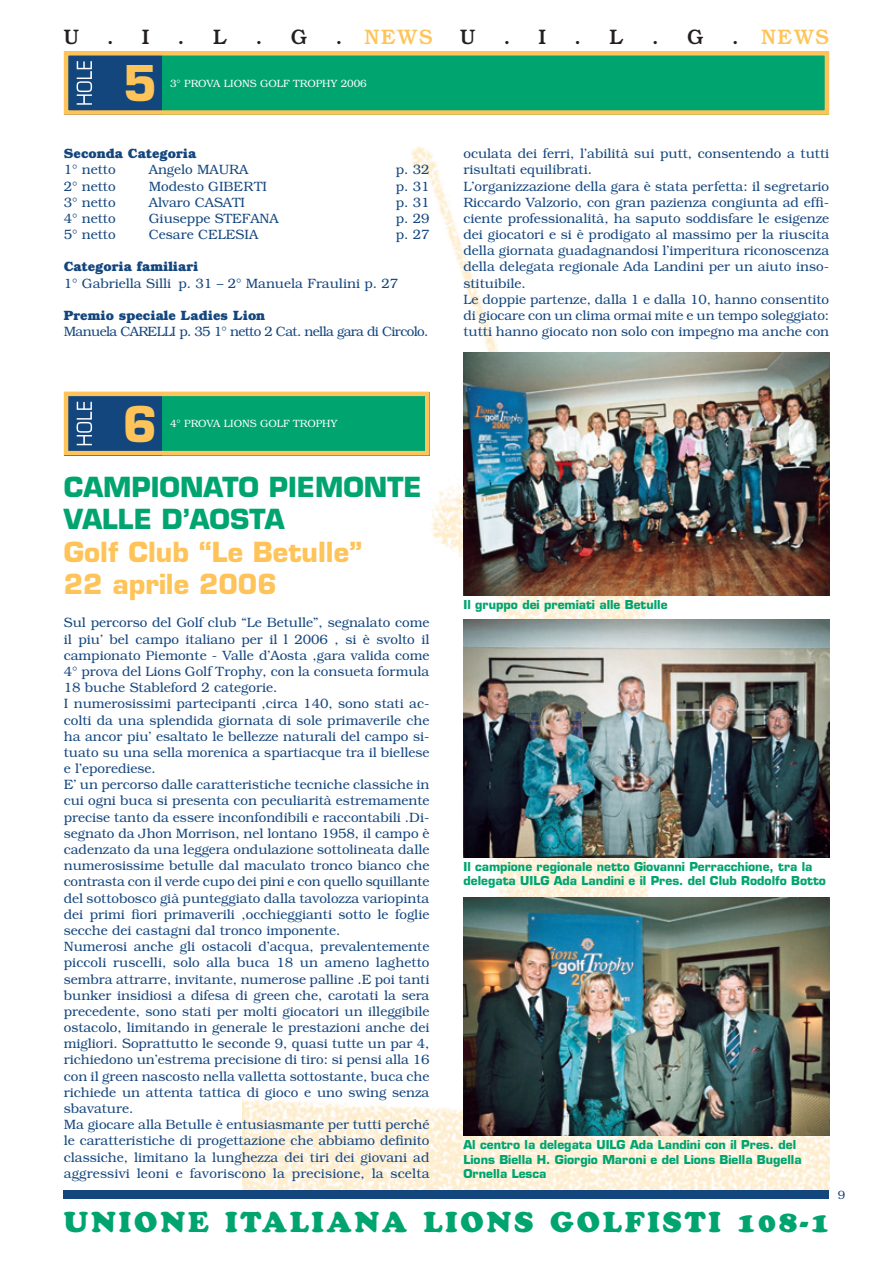
<style>
.page{position:relative;width:893px;height:1263px;background:#fff}
.page>*{position:absolute;margin:0;border:0;box-sizing:border-box;transform-origin:0 0}
.t1{font:700 48px "Eurostile LT Std";color:#fec459}
.t2{font:28.5px "Cooper Black Std";letter-spacing:.1em;color:#00a46f}
.t3{font:700 27px/32.4px "Eurostile LT Std";color:#fec459}
.t4{font:700 27px/32.4px "Eurostile LT Std";color:#00a46f}
.t5{font:500 21px "Bookman Std";color:#231f20}
.t6{font:500 21px "Bookman Std";letter-spacing:.065em;color:#fec459}
.t7{font:300 13.5px/16.2px "Bookman Std";color:#14467e}
.t8{font:700 13.5px "Bookman Std";color:#14467e}
.t9{font:300 13.5px "Bookman Std";letter-spacing:-.045em;color:#14467e}
.t10{font:700 12px/14.4px "Eurostile LT Std";color:#00a46f}
.t11{font:300 12px "Bookman Std";color:#14467e}
.t12{font:300 10.5px "Bookman Std";color:#fff}
.s1{color:#231f20}
</style>
<div class="page">
<img style="left:242px;top:146px;width:587px;height:1045px">
<div style="left:64px;top:1191px;width:765px;height:8px;background:#14467e"></div>
<div style="left:162px;top:51px;width:667px;height:64px;background:#00a46f"></div>
<div style="left:64px;top:51px;width:98px;height:64px;background:#14467e"></div>
<div style="left:64px;top:51px;width:765px;height:64px;border:4px solid #fec459"></div>
<svg style="left:77px;top:61px;width:15px;height:44px"></svg>
<div style="left:162px;top:392px;width:267px;height:63px;background:#00a46f"></div>
<div style="left:64px;top:392px;width:98px;height:63px;background:#14467e"></div>
<div style="left:64px;top:392px;width:365px;height:63px;border:4px solid #fec459"></div>
<svg style="left:77px;top:402px;width:15px;height:43px"></svg>
<img style="left:463px;top:353px;width:366px;height:242px">
<img style="left:463px;top:619px;width:366px;height:238px">
<img style="left:463px;top:898px;width:366px;height:238px">
<h3 class="t5" style="left:64px;top:30px;width:17px">U</h3>
<h3 class="t5" style="left:107px;top:30px;width:8px">.</h3>
<h3 class="t5" style="left:142px;top:30px;width:9px">I</h3>
<h3 class="t5" style="left:178px;top:30px;width:8px">.</h3>
<h3 class="t5" style="left:213px;top:30px;width:16px">L</h3>
<h3 class="t5" style="left:256px;top:30px;width:8px">.</h3>
<h3 class="t5" style="left:291px;top:30px;width:18px">G</h3>
<h3 class="t6" style="left:336px;top:30px;width:98px"><span class="s1">.</span> NEWS</h3>
<h3 class="t5" style="left:460px;top:30px;width:17px">U</h3>
<h3 class="t5" style="left:504px;top:30px;width:8px">.</h3>
<h3 class="t5" style="left:539px;top:30px;width:9px">I</h3>
<h3 class="t5" style="left:574px;top:30px;width:8px">.</h3>
<h3 class="t5" style="left:609px;top:30px;width:16px">L</h3>
<h3 class="t5" style="left:652px;top:30px;width:8px">.</h3>
<h3 class="t5" style="left:687px;top:30px;width:18px">G</h3>
<h3 class="t6" style="left:732px;top:30px;width:98px"><span class="s1">.</span> NEWS</h3>
<h1 class="t1" style="left:123px;top:65px;width:36px">5</h1>
<p class="t12" style="left:170px;top:79px;width:198px">3° PROVA LIONS GOLF TROPHY 2006</p>
<p class="t8" style="left:64px;top:149px;width:134px">Seconda Categoria</p>
<p class="t7" style="left:64px;top:163px;width:53px">1° netto</p>
<p class="t7" style="left:149px;top:163px;width:101px">Angelo MAURA</p>
<p class="t7" style="left:396px;top:163px;width:35px">p. 32</p>
<p class="t7" style="left:64px;top:179px;width:53px">2° netto</p>
<p class="t7" style="left:149px;top:179px;width:120px">Modesto GIBERTI</p>
<p class="t7" style="left:396px;top:179px;width:35px">p. 31</p>
<p class="t7" style="left:64px;top:195px;width:53px">3° netto</p>
<p class="t7" style="left:149px;top:195px;width:98px">Alvaro CASATI</p>
<p class="t7" style="left:396px;top:195px;width:35px">p. 31</p>
<p class="t7" style="left:64px;top:212px;width:53px">4° netto</p>
<p class="t7" style="left:149px;top:212px;width:131px">Giuseppe STEFANA</p>
<p class="t7" style="left:396px;top:212px;width:35px">p. 29</p>
<p class="t7" style="left:64px;top:228px;width:53px">5° netto</p>
<p class="t7" style="left:149px;top:228px;width:111px">Cesare CELESIA</p>
<p class="t7" style="left:396px;top:228px;width:35px">p. 27</p>
<p class="t8" style="left:64px;top:262px;width:136px">Categoria familiari</p>
<p class="t7" style="left:64px;top:276px;width:336px">1° Gabriella Silli p. 31 – 2° Manuela Fraulini p. 27</p>
<p class="t8" style="left:64px;top:311px;width:203px">Premio speciale Ladies Lion</p>
<p class="t9" style="left:64px;top:326px;width:366px">Manuela CARELLI p. 35 1° netto 2 Cat. nella gara di Circolo.</p>
<p class="t7" style="left:463px;top:147px;width:367px">oculata dei ferri, l’abilità sui putt, consentendo a tutti risultati equilibrati.<br>L’organizzazione della gara è stata perfetta: il segretario Riccardo Valzorio, con gran pazienza congiunta ad effi&shy;ciente professionalità, ha saputo soddisfare le esigenze dei giocatori e si è prodigato al massimo per la riuscita della giornata guadagnandosi l’imperitura riconoscenza della delegata regionale Ada Landini per un aiuto inso&shy;stituibile.<br>Le doppie partenze, dalla 1 e dalla 10, hanno consentito di giocare con un clima ormai mite e un tempo soleggiato: tutti hanno giocato non solo con impegno ma anche con</p>
<h1 class="t1" style="left:123px;top:406px;width:36px">6</h1>
<p class="t12" style="left:170px;top:420px;width:169px">4° PROVA LIONS GOLF TROPHY</p>
<h3 class="t4" style="left:64px;top:474px;width:360px">CAMPIONATO PIEMONTE<br>VALLE D’AOSTA</h3>
<h3 class="t3" style="left:64px;top:539px;width:300px">Golf Club “Le Betulle”<br>22 aprile 2006</h3>
<p class="t7" style="left:64px;top:616px;width:367px">Sul percorso del Golf club “Le Betulle”, segnalato come il piu’ bel campo italiano per il l 2006 , si è svolto il campionato Piemonte - Valle d’Aosta ,gara valida come 4° prova del Lions Golf Trophy, con la consueta formula 18 buche Stableford 2 categorie.<br>I numerosissimi partecipanti ,circa 140, sono stati ac&shy;colti da una splendida giornata di sole primaverile che ha ancor piu’ esaltato le bellezze naturali del campo si&shy;tuato su una sella morenica a spartiacque tra il biellese e l’eporediese.<br>E’ un percorso dalle caratteristiche tecniche classiche in cui ogni buca si presenta con peculiarità estremamente precise tanto da essere inconfondibili e raccontabili .Di&shy;segnato da Jhon Morrison, nel lontano 1958, il campo è cadenzato da una leggera ondulazione sottolineata dalle numerosissime betulle dal maculato tronco bianco che contrasta con il verde cupo dei pini e con quello squillante del sottobosco già punteggiato dalla tavolozza variopinta dei primi fiori primaverili ,occhieggianti sotto le foglie secche dei castagni dal tronco imponente.<br>Numerosi anche gli ostacoli d’acqua, prevalentemente piccoli ruscelli, solo alla buca 18 un ameno laghetto sembra attrarre, invitante, numerose palline .E poi tanti bunker insidiosi a difesa di green che, carotati la sera precedente, sono stati per molti giocatori un illeggibile ostacolo, limitando in generale le prestazioni anche dei migliori. Soprattutto le seconde 9, quasi tutte un par 4, richiedono un’estrema precisione di tiro: si pensi alla 16 con il green nascosto nella valletta sottostante, buca che richiede un attenta tattica di gioco e uno swing senza sbavature.<br>Ma giocare alla Betulle è entusiasmante per tutti perché le caratteristiche di progettazione che abbiamo definito classiche, limitano la lunghezza dei tiri dei giovani ad aggressivi leoni e favoriscono la precisione, la scelta</p>
<p class="t10" style="left:463px;top:598px;width:206px">Il gruppo dei premiati alle Betulle</p>
<p class="t10" style="left:463px;top:860px;width:364px">Il campione regionale netto Giovanni Perracchione, tra la delegata UILG Ada Landini e il Pres. del Club Rodolfo Botto</p>
<p class="t10" style="left:463px;top:1139px;width:340px">Al centro la delegata UILG Ada Landini con il Pres. del<br>Lions Biella H. Giorgio Maroni e del Lions Biella Bugella<br>Ornella Lesca</p>
<h2 class="t2" style="left:64px;top:1211px;width:767px">UNIONE ITALIANA LIONS GOLFISTI 108-1</h2>
<p class="t11" style="left:838px;top:1190px;width:9px">9</p>
</div>
